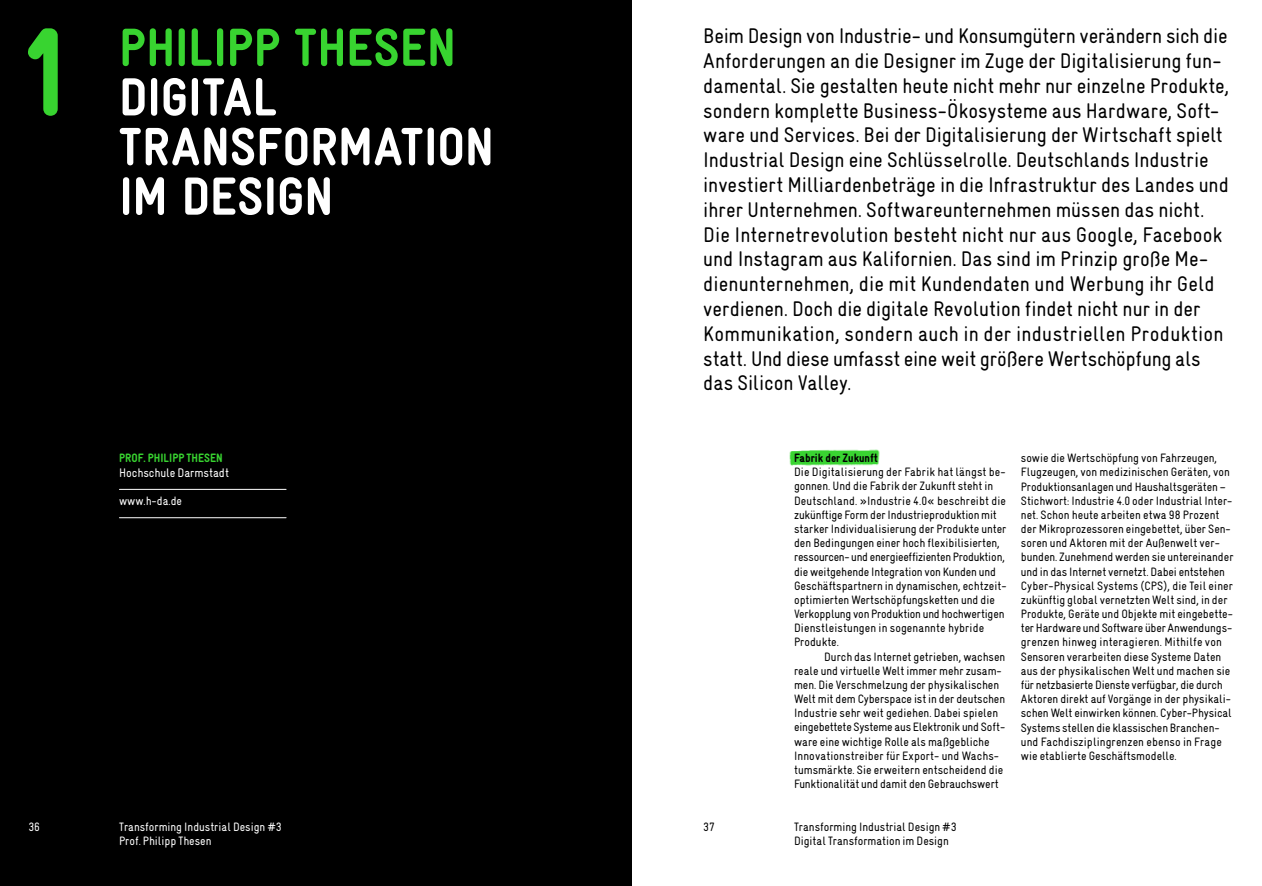
<style>
.page{position:relative;width:1262px;height:886px;background:#fff}
.page>*{position:absolute;margin:0;border:0;box-sizing:border-box;transform-origin:0 0}
.t1{font:900 124.38px "Gravur Condensed";color:#38d430}
.t2{font:900 53.75px/49.6px "Gravur Condensed";color:#fff}
.t3{font:900 53.75px "Gravur Condensed";letter-spacing:.005em;color:#38d430}
.t4{font:21.25px/24.8px "Gravur Condensed";color:#000}
.t5{font:12.5px "Gravur Condensed";letter-spacing:-.005em;color:#fff}
.t6{font:12.25px/14.1px "Gravur Condensed";color:#000}
.t7{font:12.25px/14.1px "Gravur Condensed";color:#fff}
.t8{font:900 12.25px "Gravur Condensed";color:#38d430}
.t9{font:900 12.25px "Gravur Condensed";color:#000}
</style>
<div class="page">
<div style="left:0;top:0;width:631px;height:886px;background:#000"></div>
<img style="left:789px;top:449px;width:91px;height:17px">
<hr style="left:119px;top:517px;width:167px;height:1px;background:#fff">
<hr style="left:119px;top:489px;width:167px;height:1px;background:#fff">
<h1 class="t1" style="left:19px;top:3px;width:53px">1</h1>
<h2 class="t3" style="left:119px;top:18px;width:338px">PHILIPP THESEN</h2>
<h2 class="t2" style="left:119px;top:72px;width:376px">DIGITAL<br>TRANSFORMATION<br>IM DESIGN</h2>
<p class="t8" style="left:119px;top:451px;width:105px">PROF. PHILIPP THESEN</p>
<p class="t5" style="left:119px;top:466px;width:111px">Hochschule Darmstadt</p>
<p class="t7" style="left:119px;top:494px;width:64px">www.h-da.de</p>
<p class="t7" style="left:28px;top:819px;width:13px">36</p>
<p class="t7" style="left:119px;top:819px;width:164px">Transforming Industrial Design #3<br>Prof. Philipp Thesen</p>
<p class="t4" style="left:703px;top:23px;width:527px">Beim Design von Industrie- und Konsumgütern verändern sich die Anforderungen an die Designer im Zuge der Digitalisierung fun&shy;damental. Sie gestalten heute nicht mehr nur einzelne Produkte, sondern komplette Business-Ökosysteme aus Hardware, Soft&shy;ware und Services. Bei der Digitalisierung der Wirtschaft spielt Industrial Design eine Schlüsselrolle. Deutschlands Industrie investiert Milliardenbeträge in die Infrastruktur des Landes und ihrer Unternehmen. Softwareunternehmen müssen das nicht.<br>Die Internetrevolution besteht nicht nur aus Google, Facebook und Instagram aus Kalifornien. Das sind im Prinzip große Me&shy;dienunternehmen, die mit Kundendaten und Werbung ihr Geld verdienen. Doch die digitale Revolution findet nicht nur in der Kommunikation, sondern auch in der industriellen Produktion statt. Und diese umfasst eine weit größere Wertschöpfung als das Silicon Valley.</p>
<p class="t9" style="left:794px;top:451px;width:85px">Fabrik der Zukunft</p>
<p class="t6" style="left:794px;top:465px;width:214px">Die Digitalisierung der Fabrik hat längst be&shy;gonnen. Und die Fabrik der Zukunft steht in Deutschland. »Industrie 4.0« beschreibt die zukünftige Form der Industrieproduktion mit starker Individualisierung der Produkte unter den Bedingungen einer hoch flexibilisierten, ressourcen- und energieeffizienten Produktion, die weitgehende Integration von Kunden und Geschäftspartnern in dynamischen, echtzeit&shy;optimierten Wertschöpfungsketten und die Verkopplung von Produktion und hochwertigen Dienstleistungen in sogenannte hybride Produkte.</p>
<p class="t6" style="left:794px;top:649px;width:213px;text-indent:30px">Durch das Internet getrieben, wachsen reale und virtuelle Welt immer mehr zusam&shy;men. Die Verschmelzung der physikalischen Welt mit dem Cyberspace ist in der deutschen Industrie sehr weit gediehen. Dabei spielen eingebettete Systeme aus Elektronik und Soft&shy;ware eine wichtige Rolle als maßgebliche Innovationstreiber für Export- und Wachs&shy;tumsmärkte. Sie erweitern entscheidend die Funktionalität und damit den Gebrauchswert</p>
<p class="t6" style="left:703px;top:819px;width:13px">37</p>
<p class="t6" style="left:794px;top:819px;width:164px">Transforming Industrial Design #3<br>Digital Transformation im Design</p>
<p class="t6" style="left:1020px;top:451px;width:214px">sowie die Wertschöpfung von Fahrzeugen, Flugzeugen, von medizinischen Geräten, von Produktionsanlagen und Haushaltsgeräten – Stichwort: Industrie 4.0 oder Industrial Inter&shy;net. Schon heute arbeiten etwa 98 Prozent der Mikroprozessoren eingebettet, über Sen&shy;soren und Aktoren mit der Außenwelt ver&shy;bunden. Zunehmend werden sie untereinander und in das Internet vernetzt. Dabei entstehen Cyber-Physical Systems (CPS), die Teil einer zukünftig global vernetzten Welt sind, in der Produkte, Geräte und Objekte mit eingebette&shy;ter Hardware und Software über Anwendungs&shy;grenzen hinweg interagieren. Mithilfe von Sensoren verarbeiten diese Systeme Daten aus der physikalischen Welt und machen sie für netzbasierte Dienste verfügbar, die durch Aktoren direkt auf Vorgänge in der physikali&shy;schen Welt einwirken können. Cyber-Physical Systems stellen die klassischen Branchen&shy;und Fachdisziplingrenzen ebenso in Frage wie etablierte Geschäftsmodelle.</p>
</div>
